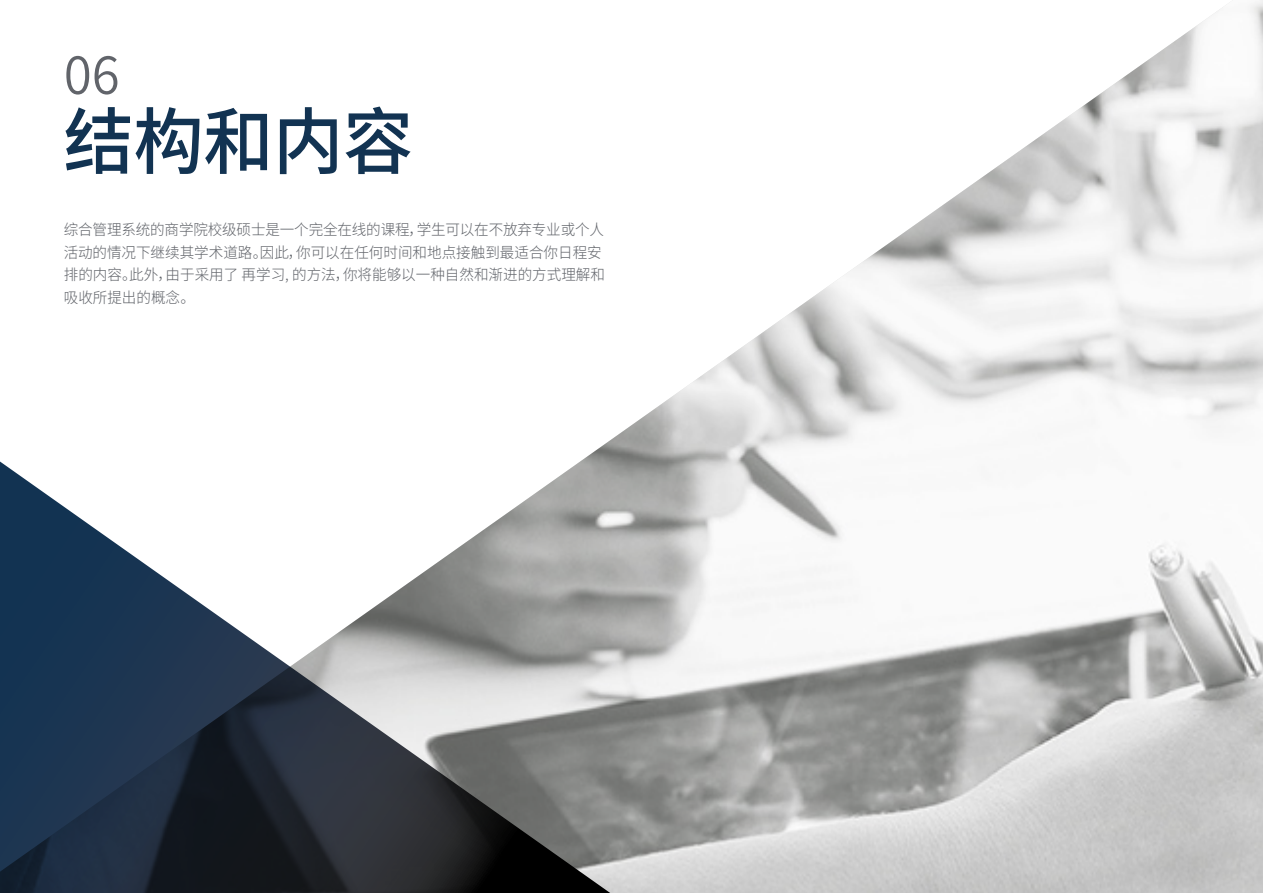
<style>
.page{position:relative;width:1263px;height:893px;background:#fff}
.page>*{position:absolute;margin:0;border:0;box-sizing:border-box;transform-origin:0 0}
.t1{font:500 72px "Source Han Sans CN";color:#123352}
.t2{font:52.5px "Source Han Sans CN";color:#61646a}
.t3{font:300 15px/22.5px "Source Han Sans CN";color:#61646a}
</style>
<div class="page">
<img style="left:602px;top:0;width:661px;height:893px">
<svg style="left:0;top:446px;width:640px;height:447px"></svg>
<h2 class="t2" style="left:64px;top:45px;width:57px">06</h2>
<h1 class="t1" style="left:64px;top:101px;width:351px">结构和内容</h1>
<p class="t3" style="left:64px;top:219px;width:543px">综合管理系统的商学院校级硕士是一个完全在线的课程，学生可以在不放弃专业或个人活动的情况下继续其学术道路。因此，你可以在任何时间和地点接触到最适合你日程安排的内容。此外，由于采用了 再学习, 的方法，你将能够以一种自然和渐进的方式理解和吸收所提出的概念。</p>
</div>
